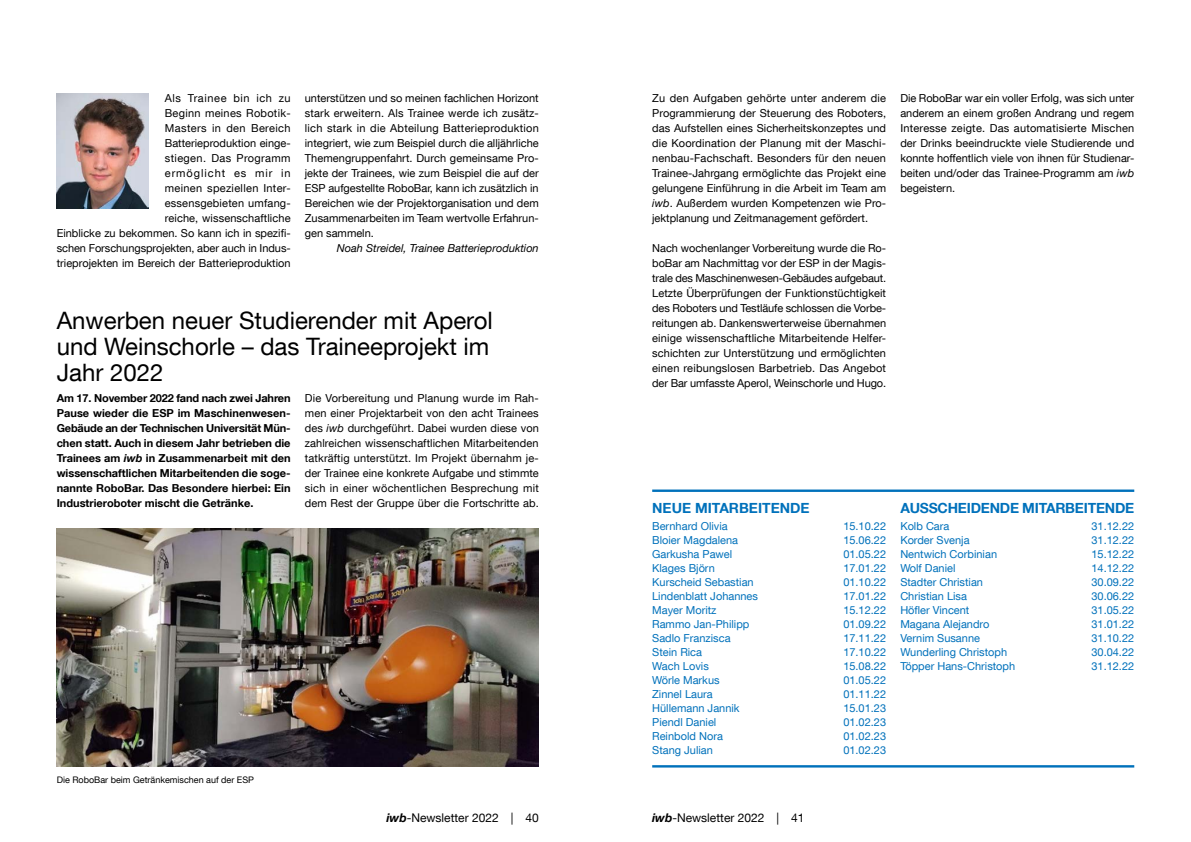
<style>
.page{position:relative;width:1191px;height:842px;background:#fff}
.page>*{position:absolute;margin:0;border:0;box-sizing:border-box;transform-origin:0 0}
.t1{font:24px/26px "TUM Neue Helvetica";color:#000}
.t2{font:700 14px "TUM Neue Helvetica";letter-spacing:-.015em;color:#0071bb}
.t3{font:12px "TUM Neue Helvetica";color:#000}
.t4{font:11px/15px "TUM Neue Helvetica";color:#000;text-align:justify}
.t5{font:11px "TUM Neue Helvetica";color:#0071bb}
.t6{font:700 11px/15px "TUM Neue Helvetica";color:#000;text-align:justify}
.t7{font:italic 11px "TUM Neue Helvetica";color:#000}
.t8{font:9px "TUM Neue Helvetica";color:#000}
.s1{font-style:italic}
.s2{font-weight:700;font-style:italic}
</style>
<div class="page">
<img style="left:57px;top:94px;width:91px;height:115px">
<hr style="left:652px;top:489px;width:482px;height:3px;background:#0071bb">
<hr style="left:652px;top:765px;width:482px;height:2px;background:#0071bb">
<img style="left:57px;top:529px;width:482px;height:238px">
<p class="t4" style="left:57px;top:90px;width:235px;text-align:right">Als Trainee bin ich zu<br>Beginn meines Robotik-<br>Masters in den Bereich<br>Batterieproduktion einge-<br>stiegen. Das Programm<br>ermöglicht es mir in<br>meinen speziellen Inter-<br>essensgebieten umfang-<br>reiche, wissenschaftliche<br>Einblicke zu bekommen. So kann ich in spezifi&shy;schen Forschungsprojekten, aber auch in Indus&shy;trieprojekten im Bereich der Batterieproduktion</p>
<p class="t4" style="left:305px;top:90px;width:235px">unterstützen und so meinen fachlichen Horizont stark erweitern. Als Trainee werde ich zusätz&shy;lich stark in die Abteilung Batterieproduktion integriert, wie zum Beispiel durch die alljährliche Themengruppenfahrt. Durch gemeinsame Pro&shy;jekte der Trainees, wie zum Beispiel die auf der ESP aufgestellte RoboBar, kann ich zusätzlich in Bereichen wie der Projektorganisation und dem Zusammenarbeiten im Team wertvolle Erfahrun&shy;gen sammeln.</p>
<p class="t7" style="left:337px;top:241px;width:203px">Noah Streidel, Trainee Batterieproduktion</p>
<h1 class="t1" style="left:57px;top:307px;width:438px">Anwerben neuer Studierender mit Aperol und Weinschorle – das Traineeprojekt im<br>Jahr 2022</h1>
<p class="t6" style="left:57px;top:390px;width:235px">Am 17. November 2022 fand nach zwei Jahren Pause wieder die ESP im Maschinenwesen-Gebäude an der Technischen Universität Mün&shy;chen statt. Auch in diesem Jahr betrieben die Trainees am <span class="s1">iwb</span> in Zusammenarbeit mit den wissenschaftlichen Mitarbeitenden die soge&shy;nannte RoboBar. Das Besondere hierbei: Ein Industrieroboter mischt die Getränke.</p>
<p class="t4" style="left:305px;top:390px;width:235px">Die Vorbereitung und Planung wurde im Rah&shy;men einer Projektarbeit von den acht Trainees des <span class="s1">iwb</span> durchgeführt. Dabei wurden diese von zahlreichen wissenschaftlichen Mitarbeitenden tatkräftig unterstützt. Im Projekt übernahm je&shy;der Trainee eine konkrete Aufgabe und stimmte sich in einer wöchentlichen Besprechung mit dem Rest der Gruppe über die Fortschritte ab.</p>
<p class="t8" style="left:57px;top:774px;width:199px">Die RoboBar beim Getränkemischen auf der ESP</p>
<p class="t4" style="left:652px;top:90px;width:235px">Zu den Aufgaben gehörte unter anderem die Programmierung der Steuerung des Roboters, das Aufstellen eines Sicherheitskonzeptes und die Koordination der Planung mit der Maschi&shy;nenbau-Fachschaft. Besonders für den neuen Trainee-Jahrgang ermöglichte das Projekt eine gelungene Einführung in die Arbeit im Team am <span class="s1">iwb</span>. Außerdem wurden Kompetenzen wie Pro&shy;jektplanung und Zeitmanagement gefördert.</p>
<p class="t4" style="left:652px;top:240px;width:235px">Nach wochenlanger Vorbereitung wurde die Ro&shy;boBar am Nachmittag vor der ESP in der Magis&shy;trale des Maschinenwesen-Gebäudes aufgebaut.<br>Letzte Überprüfungen der Funktionstüchtigkeit des Roboters und Testläufe schlossen die Vorbe&shy;reitungen ab. Dankenswerterweise übernahmen einige wissenschaftliche Mitarbeitende Helfer&shy;schichten zur Unterstützung und ermöglichten einen reibungslosen Barbetrieb. Das Angebot der Bar umfasste Aperol, Weinschorle und Hugo.</p>
<p class="t2" style="left:652px;top:499px;width:159px">NEUE MITARBEITENDE</p>
<p class="t5" style="left:652px;top:519px;width:77px">Bernhard Olivia</p>
<p class="t5" style="left:843px;top:519px;width:44px">15.10.22</p>
<p class="t5" style="left:652px;top:533px;width:87px">Bloier Magdalena</p>
<p class="t5" style="left:843px;top:533px;width:44px">15.06.22</p>
<p class="t5" style="left:652px;top:547px;width:82px">Garkusha Pawel</p>
<p class="t5" style="left:843px;top:547px;width:44px">01.05.22</p>
<p class="t5" style="left:652px;top:561px;width:64px">Klages Björn</p>
<p class="t5" style="left:843px;top:561px;width:44px">17.01.22</p>
<p class="t5" style="left:652px;top:575px;width:103px">Kurscheid Sebastian</p>
<p class="t5" style="left:843px;top:575px;width:44px">01.10.22</p>
<p class="t5" style="left:652px;top:589px;width:107px">Lindenblatt Johannes</p>
<p class="t5" style="left:843px;top:589px;width:44px">17.01.22</p>
<p class="t5" style="left:652px;top:603px;width:66px">Mayer Moritz</p>
<p class="t5" style="left:843px;top:603px;width:44px">15.12.22</p>
<p class="t5" style="left:652px;top:617px;width:99px">Rammo Jan-Philipp</p>
<p class="t5" style="left:843px;top:617px;width:44px">01.09.22</p>
<p class="t5" style="left:652px;top:631px;width:80px">Sadlo Franzisca</p>
<p class="t5" style="left:843px;top:631px;width:44px">17.11.22</p>
<p class="t5" style="left:652px;top:645px;width:51px">Stein Rica</p>
<p class="t5" style="left:843px;top:645px;width:44px">17.10.22</p>
<p class="t5" style="left:652px;top:659px;width:58px">Wach Lovis</p>
<p class="t5" style="left:843px;top:659px;width:44px">15.08.22</p>
<p class="t5" style="left:652px;top:673px;width:69px">Wörle Markus</p>
<p class="t5" style="left:843px;top:673px;width:44px">01.05.22</p>
<p class="t5" style="left:652px;top:687px;width:62px">Zinnel Laura</p>
<p class="t5" style="left:843px;top:687px;width:44px">01.11.22</p>
<p class="t5" style="left:652px;top:701px;width:89px">Hüllemann Jannik</p>
<p class="t5" style="left:843px;top:701px;width:44px">15.01.23</p>
<p class="t5" style="left:652px;top:715px;width:66px">Piendl Daniel</p>
<p class="t5" style="left:843px;top:715px;width:44px">01.02.23</p>
<p class="t5" style="left:652px;top:729px;width:72px">Reinbold Nora</p>
<p class="t5" style="left:843px;top:729px;width:44px">01.02.23</p>
<p class="t5" style="left:652px;top:743px;width:62px">Stang Julian</p>
<p class="t5" style="left:843px;top:743px;width:44px">01.02.23</p>
<p class="t3" style="left:386px;top:810px;width:154px"><span class="s2">iwb</span>-Newsletter 2022 | 40</p>
<p class="t3" style="left:652px;top:810px;width:154px"><span class="s2">iwb</span>-Newsletter 2022 | 41</p>
<p class="t4" style="left:900px;top:91px;width:236px">Die RoboBar war ein voller Erfolg, was sich unter anderem an einem großen Andrang und regem Interesse zeigte. Das automatisierte Mischen der Drinks beeindruckte viele Studierende und konnte hoffentlich viele von ihnen für Studienar&shy;beiten und/oder das Trainee-Programm am <span class="s1">iwb </span>begeistern.</p>
<p class="t2" style="left:900px;top:499px;width:235px">AUSSCHEIDENDE MITARBEITENDE</p>
<p class="t5" style="left:900px;top:519px;width:51px">Kolb Cara</p>
<p class="t5" style="left:1091px;top:519px;width:44px">31.12.22</p>
<p class="t5" style="left:900px;top:533px;width:71px">Korder Svenja</p>
<p class="t5" style="left:1091px;top:533px;width:44px">31.12.22</p>
<p class="t5" style="left:900px;top:547px;width:98px">Nentwich Corbinian</p>
<p class="t5" style="left:1091px;top:547px;width:44px">15.12.22</p>
<p class="t5" style="left:900px;top:561px;width:57px">Wolf Daniel</p>
<p class="t5" style="left:1091px;top:561px;width:44px">14.12.22</p>
<p class="t5" style="left:900px;top:575px;width:84px">Stadter Christian</p>
<p class="t5" style="left:1091px;top:575px;width:44px">30.09.22</p>
<p class="t5" style="left:900px;top:589px;width:68px">Christian Lisa</p>
<p class="t5" style="left:1091px;top:589px;width:44px">30.06.22</p>
<p class="t5" style="left:900px;top:603px;width:71px">Höfler Vincent</p>
<p class="t5" style="left:1091px;top:603px;width:44px">31.05.22</p>
<p class="t5" style="left:900px;top:617px;width:91px">Magana Alejandro</p>
<p class="t5" style="left:1091px;top:617px;width:44px">31.01.22</p>
<p class="t5" style="left:900px;top:631px;width:81px">Vernim Susanne</p>
<p class="t5" style="left:1091px;top:631px;width:44px">31.10.22</p>
<p class="t5" style="left:900px;top:645px;width:108px">Wunderling Christoph</p>
<p class="t5" style="left:1091px;top:645px;width:44px">30.04.22</p>
<p class="t5" style="left:900px;top:659px;width:116px">Töpper Hans-Christoph</p>
<p class="t5" style="left:1091px;top:659px;width:44px">31.12.22</p>
</div>
